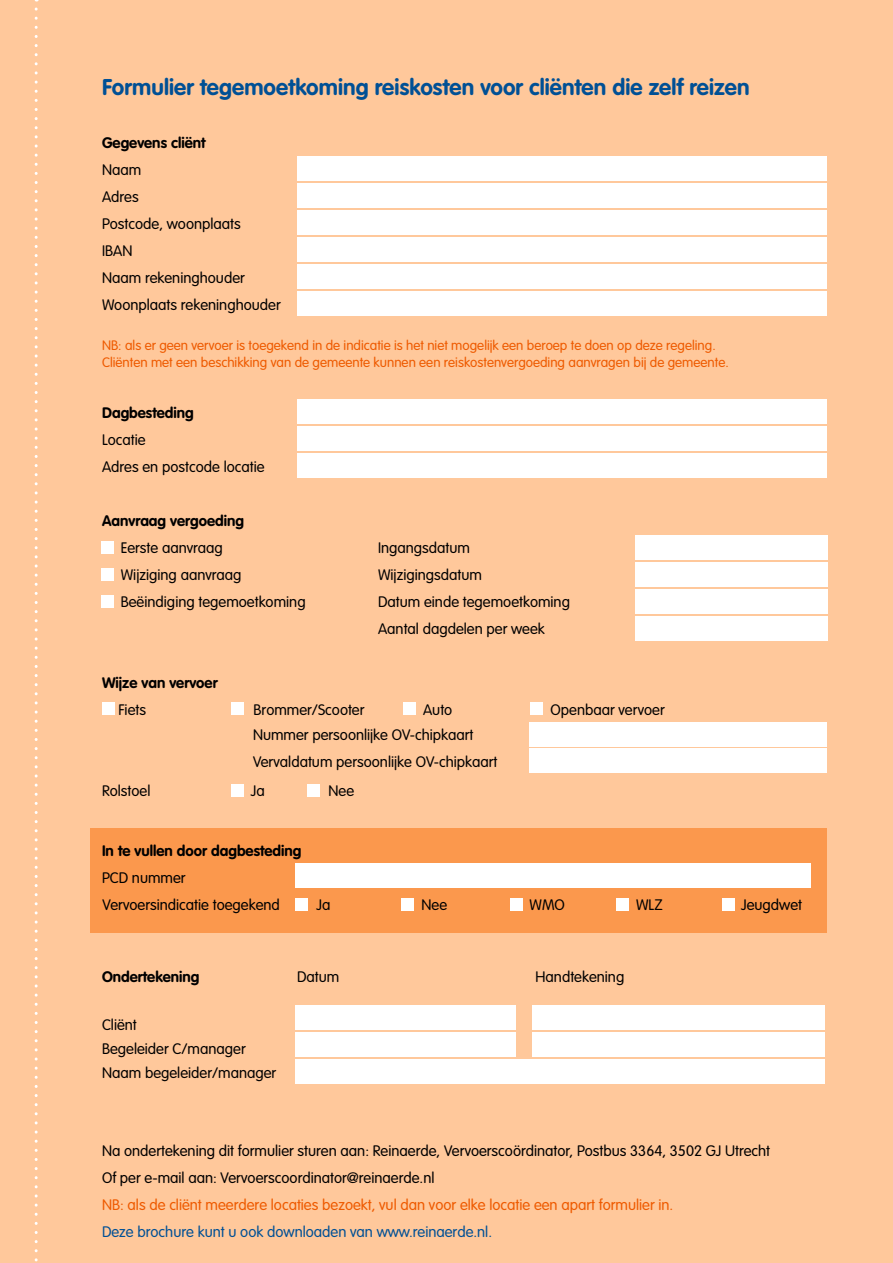
<style>
.page{position:relative;width:893px;height:1263px;background:#ffc89b}
.page>*{position:absolute;margin:0;border:0;box-sizing:border-box;transform-origin:0 0}
.t1{font:700 22.5px "VAG Rounded Std";letter-spacing:.005em;color:#005095}
.t2{font:300 15px/27px "VAG Rounded Std";color:#000}
.t3{font:700 15px "VAG Rounded Std";color:#000}
.t4{font:300 15px "VAG Rounded Std";color:#ee5a00}
.t5{font:300 15px "VAG Rounded Std";color:#005095}
.t6{font:300 13.5px/16.5px "VAG Rounded Std";color:#ee5a00}
</style>
<div class="page">
<div style="left:91px;top:828px;width:736px;height:105px;background:#fb984d"></div>
<div style="left:298px;top:156px;width:529px;height:24px;background:#fff"></div>
<div style="left:298px;top:183px;width:529px;height:24px;background:#fff"></div>
<div style="left:298px;top:210px;width:529px;height:24px;background:#fff"></div>
<div style="left:298px;top:237px;width:529px;height:24px;background:#fff"></div>
<div style="left:298px;top:264px;width:529px;height:24px;background:#fff"></div>
<div style="left:298px;top:291px;width:529px;height:24px;background:#fff"></div>
<div style="left:101px;top:541px;width:13px;height:13px;background:#fff"></div>
<div style="left:101px;top:568px;width:13px;height:13px;background:#fff"></div>
<div style="left:101px;top:595px;width:13px;height:13px;background:#fff"></div>
<div style="left:102px;top:702px;width:13px;height:12px;background:#fff"></div>
<div style="left:403px;top:702px;width:13px;height:12px;background:#fff"></div>
<div style="left:530px;top:702px;width:13px;height:12px;background:#fff"></div>
<div style="left:231px;top:702px;width:13px;height:12px;background:#fff"></div>
<div style="left:296px;top:898px;width:12px;height:13px;background:#fff"></div>
<div style="left:510px;top:898px;width:13px;height:13px;background:#fff"></div>
<div style="left:616px;top:898px;width:13px;height:13px;background:#fff"></div>
<div style="left:722px;top:898px;width:13px;height:13px;background:#fff"></div>
<div style="left:401px;top:898px;width:13px;height:13px;background:#fff"></div>
<div style="left:231px;top:784px;width:13px;height:12px;background:#fff"></div>
<div style="left:307px;top:784px;width:13px;height:12px;background:#fff"></div>
<div style="left:635px;top:536px;width:192px;height:24px;background:#fff"></div>
<div style="left:635px;top:563px;width:192px;height:24px;background:#fff"></div>
<div style="left:635px;top:590px;width:192px;height:24px;background:#fff"></div>
<div style="left:635px;top:616px;width:192px;height:24px;background:#fff"></div>
<div style="left:530px;top:722px;width:297px;height:24px;background:#fff"></div>
<div style="left:530px;top:749px;width:297px;height:24px;background:#fff"></div>
<div style="left:298px;top:399px;width:529px;height:24px;background:#fff"></div>
<div style="left:298px;top:453px;width:529px;height:24px;background:#fff"></div>
<div style="left:298px;top:426px;width:529px;height:24px;background:#fff"></div>
<svg style="left:35px;top:9px;width:3px;height:1253px"></svg>
<div style="left:296px;top:1005px;width:529px;height:24px;background:#fff"></div>
<div style="left:296px;top:1059px;width:529px;height:24px;background:#fff"></div>
<div style="left:296px;top:1032px;width:529px;height:24px;background:#fff"></div>
<div style="left:296px;top:863px;width:515px;height:24px;background:#fff"></div>
<div style="left:517px;top:989px;width:15px;height:69px;background:#ffc89b"></div>
<h1 class="t1" style="left:102px;top:74px;width:649px">Formulier tegemoetkoming reiskosten voor cliënten die zelf reizen</h1>
<p class="t3" style="left:102px;top:134px;width:105px">Gegevens cliënt</p>
<p class="t2" style="left:102px;top:156px;width:180px">Naam<br>Adres<br>Postcode, woonplaats<br>IBAN<br>Naam rekeninghouder<br>Woonplaats rekeninghouder</p>
<p class="t6" style="left:102px;top:338px;width:628px">NB: als er geen vervoer is toegekend in de indicatie is het niet mogelijk een beroep te doen op deze regeling.<br>Cliënten met een beschikking van de gemeente kunnen een reiskostenvergoeding aanvragen bij de gemeente.</p>
<p class="t3" style="left:102px;top:404px;width:93px">Dagbesteding</p>
<p class="t2" style="left:102px;top:426px;width:164px">Locatie<br>Adres en postcode locatie</p>
<p class="t3" style="left:102px;top:512px;width:144px">Aanvraag vergoeding</p>
<p class="t2" style="left:121px;top:534px;width:104px">Eerste aanvraag</p>
<p class="t2" style="left:378px;top:534px;width:94px">Ingangsdatum</p>
<p class="t2" style="left:121px;top:561px;width:122px">Wijziging aanvraag</p>
<p class="t2" style="left:378px;top:561px;width:105px">Wijzigingsdatum</p>
<p class="t2" style="left:121px;top:588px;width:186px">Beëindiging tegemoetkoming</p>
<p class="t2" style="left:378px;top:588px;width:193px">Datum einde tegemoetkoming<br>Aantal dagdelen per week</p>
<p class="t3" style="left:102px;top:674px;width:117px">Wijze van vervoer</p>
<p class="t2" style="left:119px;top:696px;width:29px">Fiets</p>
<p class="t2" style="left:254px;top:696px;width:112px">Brommer/Scooter</p>
<p class="t2" style="left:423px;top:696px;width:31px">Auto</p>
<p class="t2" style="left:551px;top:696px;width:116px">Openbaar vervoer</p>
<p class="t2" style="left:253px;top:722px;width:246px">Nummer persoonlijke OV-chipkaart<br>Vervaldatum persoonlijke OV-chipkaart</p>
<p class="t2" style="left:102px;top:777px;width:50px">Rolstoel</p>
<p class="t2" style="left:251px;top:777px;width:15px">Ja</p>
<p class="t2" style="left:329px;top:777px;width:27px">Nee</p>
<p class="t3" style="left:102px;top:842px;width:201px">In te vullen door dagbesteding</p>
<p class="t2" style="left:102px;top:864px;width:179px">PCD nummer<br>Vervoersindicatie toegekend</p>
<p class="t2" style="left:317px;top:891px;width:15px">Ja</p>
<p class="t2" style="left:422px;top:891px;width:27px">Nee</p>
<p class="t2" style="left:530px;top:891px;width:37px">WMO</p>
<p class="t2" style="left:636px;top:891px;width:28px">WLZ</p>
<p class="t2" style="left:741px;top:891px;width:62px">Jeugdwet</p>
<p class="t3" style="left:102px;top:968px;width:99px">Ondertekening</p>
<p class="t2" style="left:297px;top:963px;width:44px">Datum</p>
<p class="t2" style="left:536px;top:963px;width:90px">Handtekening</p>
<p class="t2" style="left:102px;top:1013px;width:176px;line-height:24px">Cliënt<br>Begeleider C/manager<br>Naam begeleider/manager</p>
<p class="t2" style="left:102px;top:1137px;width:670px">Na ondertekening dit formulier sturen aan: Reinaerde, Vervoerscoördinator, Postbus 3364, 3502 GJ Utrecht<br>Of per e-mail aan: Vervoerscoordinator@reinaerde.nl</p>
<p class="t4" style="left:102px;top:1196px;width:573px">NB: als de cliënt meerdere locaties bezoekt, vul dan voor elke locatie een apart formulier in.</p>
<p class="t5" style="left:102px;top:1223px;width:392px">Deze brochure kunt u ook downloaden van www.reinaerde.nl.</p>
</div>
